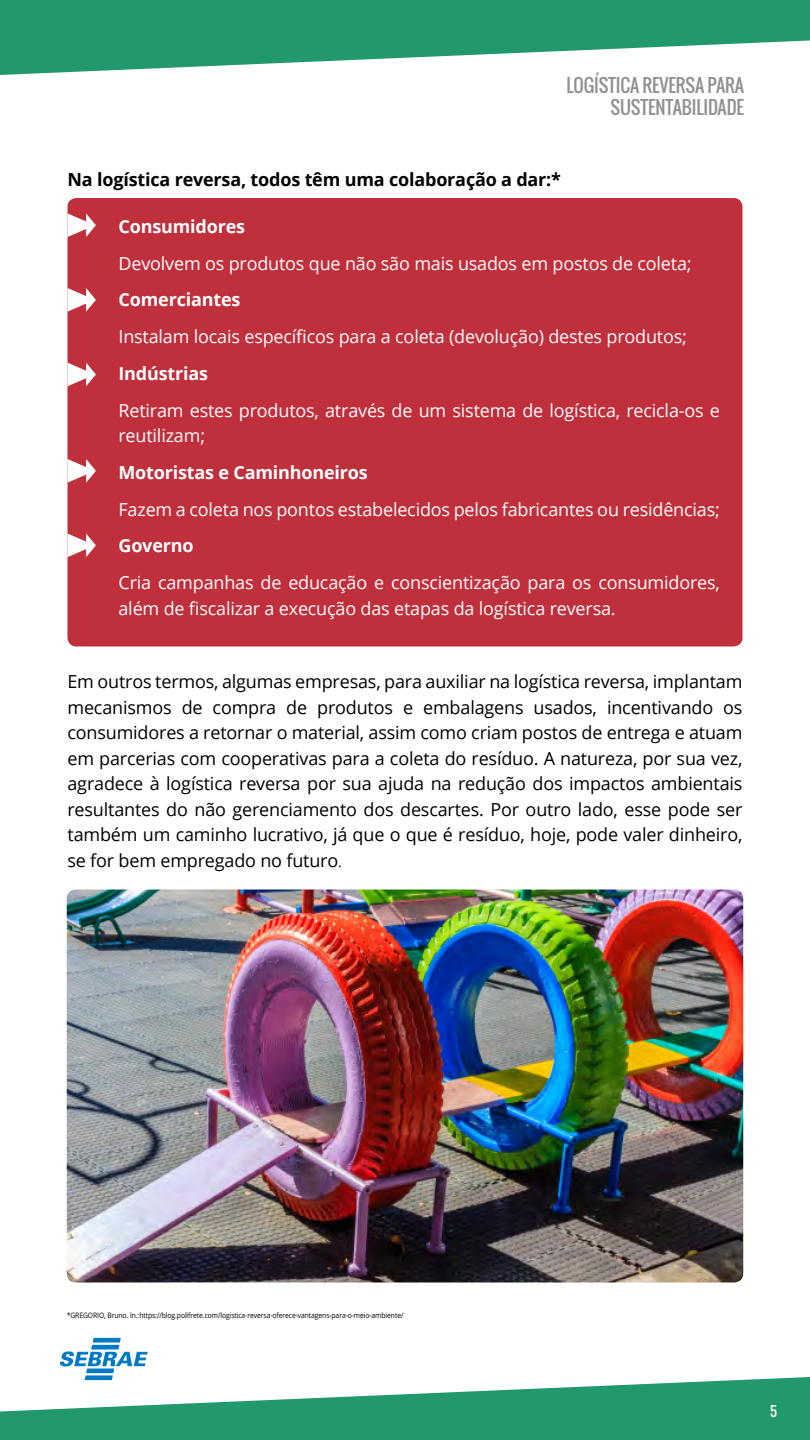
<style>
.page{position:relative;width:810px;height:1440px;background:#fff}
.page>*{position:absolute;margin:0;border:0;box-sizing:border-box;transform-origin:0 0}
.t1{font:18px/25.5px "Open Sans";letter-spacing:-.01em;color:#000;text-align:justify}
.t2{font:18px/25.5px "Open Sans";letter-spacing:-.01em;color:#fff}
.t3{font:700 18px "Open Sans";letter-spacing:-.01em;color:#fff}
.t4{font:700 18px "Open Sans";letter-spacing:-.01em;color:#000}
.t5{font:18px/22.5px "Oswald";letter-spacing:-.01em;color:#919191;text-align:right}
.t6{font:13.5px "Oswald";color:#fff}
.t7{font:7.5px "Open Sans";letter-spacing:-.01em;color:#000;scale:.9 1}
.s1{font-size:13.5px}
</style>
<div class="page">
<img style="left:67px;top:890px;width:676px;height:392px">
<div style="left:68px;top:198px;width:674px;height:449px;background:#c02f3c;border-radius:9px"></div>
<svg style="left:68px;top:213px;width:28px;height:24px"></svg>
<svg style="left:68px;top:288px;width:28px;height:24px"></svg>
<svg style="left:68px;top:363px;width:28px;height:23px"></svg>
<svg style="left:68px;top:459px;width:28px;height:24px"></svg>
<svg style="left:68px;top:533px;width:28px;height:24px"></svg>
<svg style="left:0;top:0;width:810px;height:75px;fill:#22996c"></svg>
<svg style="left:0;top:1377px;width:810px;height:63px;fill:#22996c"></svg>
<svg style="left:60px;top:1338px;width:88px;height:42px"></svg>
<p class="t5" style="left:567px;top:74px;width:179px">LOGÍSTICA REVERSA PARA<br>SUSTENTABILIDADE</p>
<p class="t4" style="left:68px;top:167px;width:495px">Na logística reversa, todos têm uma colaboração a dar:*</p>
<p class="t3" style="left:118px;top:214px;width:128px">Consumidores</p>
<p class="t2" style="left:118px;top:250px;width:575px">Devolvem os produtos que não são mais usados em postos de coleta;</p>
<p class="t3" style="left:118px;top:287px;width:123px">Comerciantes</p>
<p class="t2" style="left:118px;top:323px;width:570px">Instalam locais específicos para a coleta (devolução) destes produtos;</p>
<p class="t3" style="left:118px;top:361px;width:91px">Indústrias</p>
<p class="t2" style="left:118px;top:397px;width:603px">Retiram estes produtos, através de um sistema de logística, recicla-os e reutilizam;</p>
<p class="t3" style="left:118px;top:460px;width:251px">Motoristas e Caminhoneiros</p>
<p class="t2" style="left:118px;top:496px;width:603px">Fazem a coleta nos pontos estabelecidos pelos fabricantes ou residências;</p>
<p class="t3" style="left:118px;top:533px;width:77px">Governo</p>
<p class="t2" style="left:118px;top:569px;width:603px">Cria campanhas de educação e conscientização para os consumidores, além de fiscalizar a execução das etapas da logística reversa.</p>
<p class="t1" style="left:68px;top:669px;width:677px">Em outros termos, algumas empresas, para auxiliar na logística reversa, implantam mecanismos de compra de produtos e embalagens usados, incentivando os consumidores a retornar o material, assim como criam postos de entrega e atuam em parcerias com cooperativas para a coleta do resíduo. A natureza, por sua vez, agradece à logística reversa por sua ajuda na redução dos impactos ambientais resultantes do não gerenciamento dos descartes. Por outro lado, esse pode ser também um caminho lucrativo, já que o que é resíduo, hoje, pode valer dinheiro, se for bem empregado no futuro<span class="s1">.</span></p>
<p class="t7" style="left:67px;top:1310px;width:376px">*GREGORIO, Bruno. In.:https://blog.polifrete.com/logistica-reversa-oferece-vantagens-para-o-meio-ambiente/</p>
<p class="t6" style="left:770px;top:1401px;width:8px">5</p>
</div>
